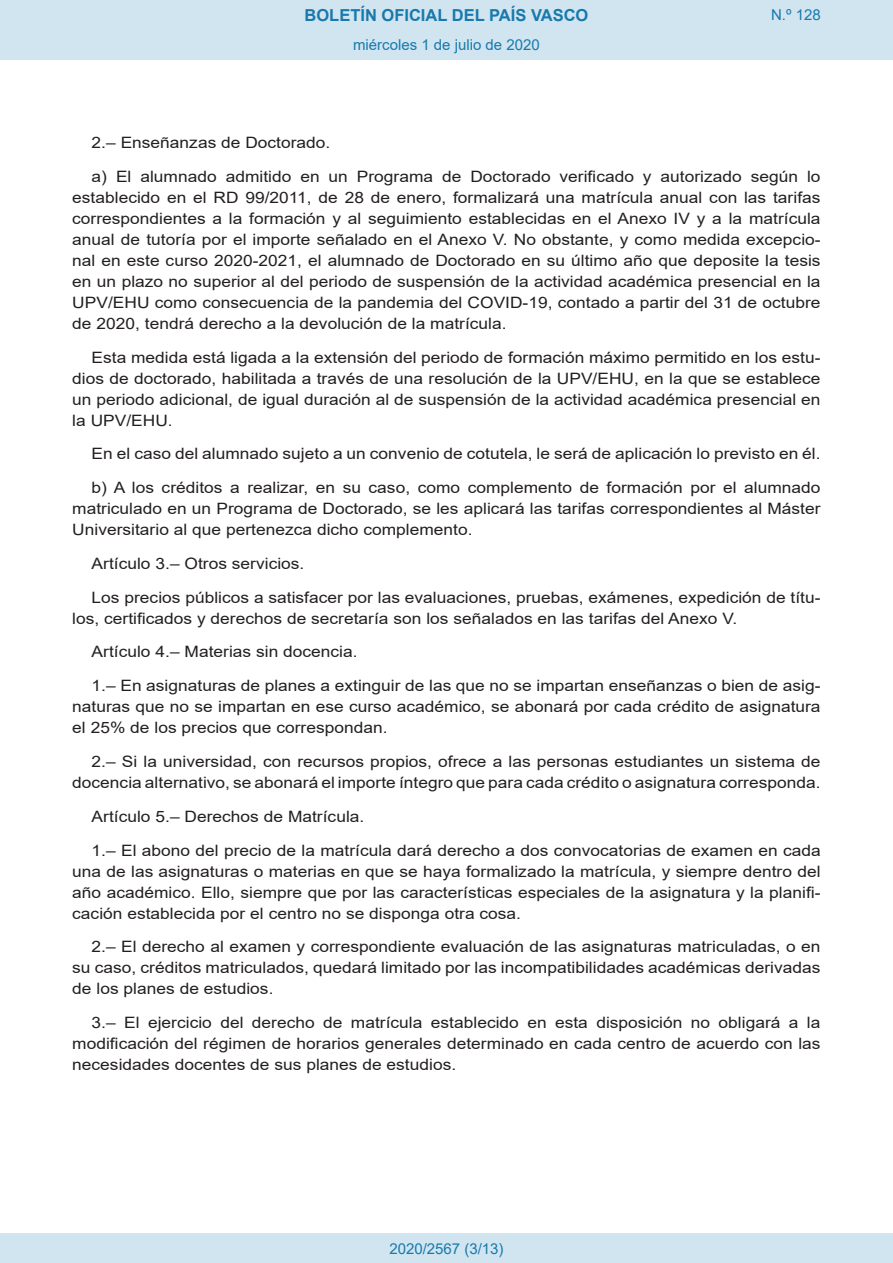
<style>
.page{position:relative;width:893px;height:1263px;background:#fff}
.page>*{position:absolute;margin:0;border:0;box-sizing:border-box;transform-origin:0 0}
.t1{font:700 16.5px "Arial";color:#1879ad}
.BOPVDetalle{font:15.6px/21px "Arial";color:#231f20;text-align:justify;scale:1.11 1}
.Paginacion_Centro{font:15px "Arial";color:#1879ad}
</style>
<div class="page">
<div style="left:0;top:0;width:893px;height:60px;background:#d0e5f0"></div>
<div style="left:0;top:1233px;width:893px;height:30px;background:#d0e5f0"></div>
<p class="t1" style="left:305px;top:3px;width:285px">BOLETÍN OFICIAL DEL PAÍS VASCO</p>
<p class="Paginacion_Centro" style="left:353px;top:35px;width:188px">miércoles 1 de julio de 2020</p>
<p class="Paginacion_Centro" style="left:771px;top:5px;width:51px">N.º 128</p>
<p class="BOPVDetalle" style="left:92px;top:132px;width:217px">2.– Enseñanzas de Doctorado.</p>
<p class="BOPVDetalle" style="left:72px;top:166px;width:676px;text-indent:19px">a) El alumnado admitido en un Programa de Doctorado verificado y autorizado según lo establecido en el RD 99/2011, de 28 de enero, formalizará una matrícula anual con las tarifas correspondientes a la formación y al seguimiento establecidas en el Anexo IV y a la matrícula anual de tutoría por el importe señalado en el Anexo V. No obstante, y como medida excepcio&shy;nal en este curso 2020-2021, el alumnado de Doctorado en su último año que deposite la tesis en un plazo no superior al del periodo de suspensión de la actividad académica presencial en la UPV/EHU como consecuencia de la pandemia del COVID-19, contado a partir del 31 de octubre de 2020, tendrá derecho a la devolución de la matrícula.</p>
<p class="BOPVDetalle" style="left:72px;top:347px;width:676px;text-indent:19px">Esta medida está ligada a la extensión del periodo de formación máximo permitido en los estu&shy;dios de doctorado, habilitada a través de una resolución de la UPV/EHU, en la que se establece un periodo adicional, de igual duración al de suspensión de la actividad académica presencial en la UPV/EHU.</p>
<p class="BOPVDetalle" style="left:92px;top:443px;width:658px">En el caso del alumnado sujeto a un convenio de cotutela, le será de aplicación lo previsto en él.</p>
<p class="BOPVDetalle" style="left:72px;top:477px;width:676px;text-indent:19px">b) A los créditos a realizar, en su caso, como complemento de formación por el alumnado matriculado en un Programa de Doctorado, se les aplicará las tarifas correspondientes al Máster Universitario al que pertenezca dicho complemento.</p>
<p class="BOPVDetalle" style="left:92px;top:553px;width:193px">Artículo 3.– Otros servicios.</p>
<p class="BOPVDetalle" style="left:72px;top:587px;width:676px;text-indent:19px">Los precios públicos a satisfacer por las evaluaciones, pruebas, exámenes, expedición de títu&shy;los, certificados y derechos de secretaría son los señalados en las tarifas del Anexo V.</p>
<p class="BOPVDetalle" style="left:92px;top:641px;width:241px">Artículo 4.– Materias sin docencia.</p>
<p class="BOPVDetalle" style="left:72px;top:675px;width:676px;text-indent:19px">1.– En asignaturas de planes a extinguir de las que no se impartan enseñanzas o bien de asig&shy;naturas que no se impartan en ese curso académico, se abonará por cada crédito de asignatura el 25% de los precios que correspondan.</p>
<p class="BOPVDetalle" style="left:72px;top:751px;width:676px;text-align:right">2.– Si la universidad, con recursos propios, ofrece a las personas estudiantes un sistema de docencia alternativo, se abonará el importe íntegro que para cada crédito o asignatura corresponda.</p>
<p class="BOPVDetalle" style="left:92px;top:806px;width:247px">Artículo 5.– Derechos de Matrícula.</p>
<p class="BOPVDetalle" style="left:72px;top:839px;width:676px;text-indent:19px">1.– El abono del precio de la matrícula dará derecho a dos convocatorias de examen en cada una de las asignaturas o materias en que se haya formalizado la matrícula, y siempre dentro del año académico. Ello, siempre que por las características especiales de la asignatura y la planifi&shy;cación establecida por el centro no se disponga otra cosa.</p>
<p class="BOPVDetalle" style="left:72px;top:936px;width:676px;text-indent:19px">2.– El derecho al examen y correspondiente evaluación de las asignaturas matriculadas, o en su caso, créditos matriculados, quedará limitado por las incompatibilidades académicas derivadas de los planes de estudios.</p>
<p class="BOPVDetalle" style="left:72px;top:1012px;width:676px;text-indent:19px">3.– El ejercicio del derecho de matrícula establecido en esta disposición no obligará a la modificación del régimen de horarios generales determinado en cada centro de acuerdo con las necesidades docentes de sus planes de estudios.</p>
<p class="Paginacion_Centro" style="left:389px;top:1238px;width:116px">2020/2567 (3/13)</p>
</div>
